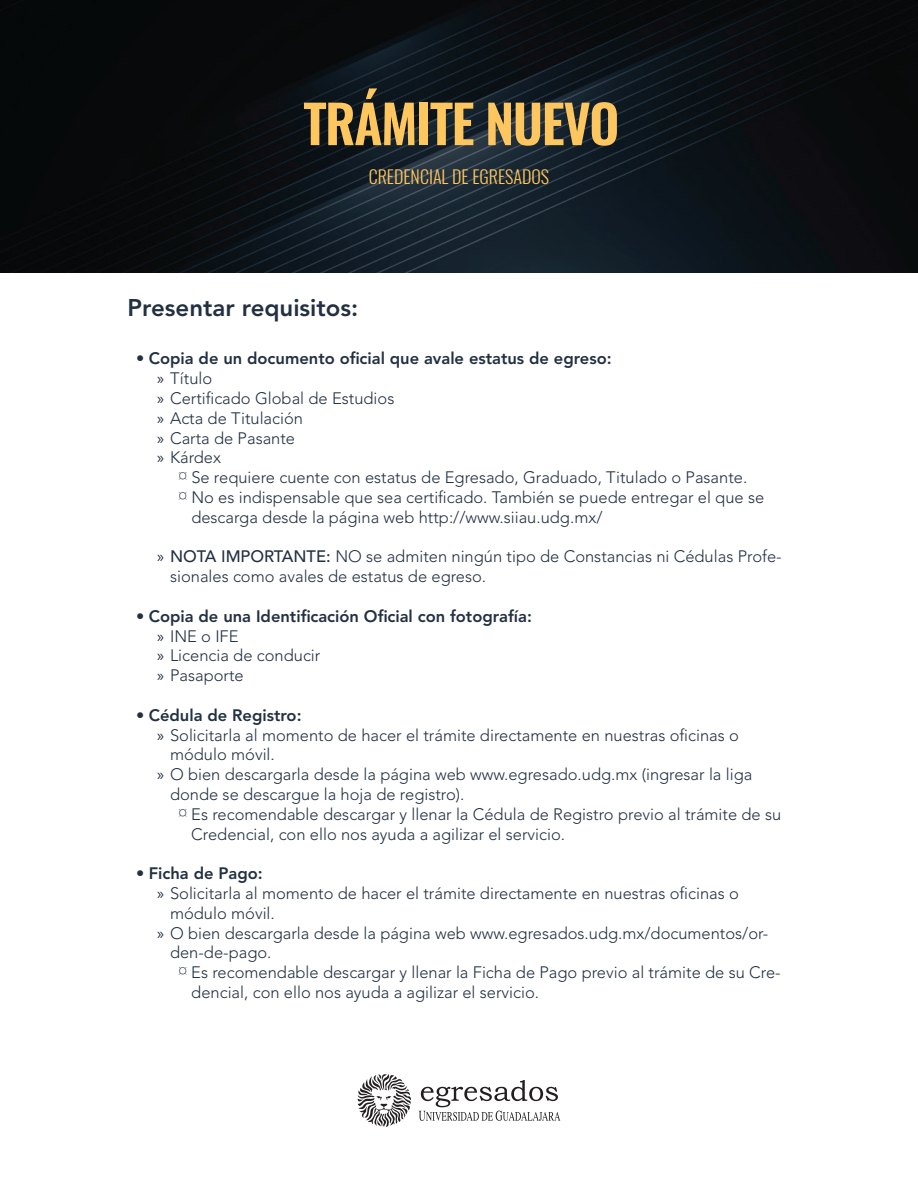
<style>
.page{position:relative;width:918px;height:1188px;background:#fff}
.page>*{position:absolute;margin:0;border:0;box-sizing:border-box;transform-origin:0 0}
.t1{font:600 52.5px "Oswald";letter-spacing:-.025em;color:#fec65e}
.t2{font:800 24px "Avenir LT Std";color:#233042}
.t3{font:300 18px "Oswald";color:#fec65e}
.t4{font:300 16.5px/19.8px "Avenir LT Std";color:#233042}
.t5{font:800 16.5px/19.8px "Avenir LT Std";color:#233042}
.s1{font-weight:800}
.s2{font-family:"Myriad Pro";font-weight:400}
.s3{font-family:"Oswald"}
.s4{font-weight:500}
.s5{font-weight:300}
</style>
<div class="page">
<img style="left:0;top:0;width:918px;height:272px">
<svg style="left:357px;top:1074px;width:54px;height:53px"></svg>
<svg style="left:419px;top:1080px;width:141px;height:41px"></svg>
<h1 class="t1" style="left:304px;top:87px;width:317px">TRÁMITE NUEVO</h1>
<p class="t3" style="left:369px;top:165px;width:182px">CREDENCIAL DE EGRESADOS</p>
<h2 class="t2" style="left:128px;top:293px;width:232px">Presentar requisitos:</h2>
<p class="t4" style="left:157px;top:349px;width:456px;text-indent:-21px"><span class="s1">• Copia de un documento oficial que avale estatus de egreso: </span><span class="s2">»</span> Título<br><span class="s2">»</span> Certificado Global de Estudios<br><span class="s2">»</span> Acta de Titulación<br><span class="s2">»</span> Carta de Pasante<br><span class="s2">»</span> Kárdex</p>
<p class="t4" style="left:179px;top:468px;width:570px"><span class="s3">¤</span> Se requiere cuente con estatus de Egresado, Graduado, Titulado o Pasante.</p>
<p class="t4" style="left:179px;top:487px;width:587px"><span class="s3">¤</span> No es indispensable que sea certificado. También se puede entregar el que se</p>
<p class="t4" style="left:191px;top:507px;width:413px">descarga desde la página web http://www.siiau.udg.mx/</p>
<p class="t4" style="left:170px;top:547px;width:613px;text-indent:-13px"><span class="s2">»</span> <span class="s4">NOTA IMPORTANTE:</span> NO se admiten ningún tipo de Constancias ni Cédulas Profe&shy;sionales como avales de estatus de egreso.</p>
<p class="t5" style="left:157px;top:606px;width:376px;text-indent:-21px">• Copia de una Identificación Oficial con fotografía: <span class="s2">»</span> <span class="s5">INE o IFE<br></span><span class="s2">»</span> <span class="s5">Licencia de conducir<br></span><span class="s2">»</span> <span class="s5">Pasaporte</span></p>
<p class="t5" style="left:136px;top:705px;width:167px">• Cédula de Registro:</p>
<p class="t4" style="left:157px;top:725px;width:583px"><span class="s2">»</span> Solicitarla al momento de hacer el trámite directamente en nuestras oficinas o</p>
<p class="t4" style="left:170px;top:745px;width:106px">módulo móvil.</p>
<p class="t4" style="left:157px;top:765px;width:597px"><span class="s2">»</span> O bien descargarla desde la página web www.egresado.udg.mx (ingresar la liga</p>
<p class="t4" style="left:170px;top:784px;width:296px">donde se descargue la hoja de registro).</p>
<p class="t4" style="left:179px;top:804px;width:604px"><span class="s3">¤</span> Es recomendable descargar y llenar la Cédula de Registro previo al trámite de su</p>
<p class="t4" style="left:191px;top:824px;width:375px">Credencial, con ello nos ayuda a agilizar el servicio.</p>
<p class="t5" style="left:136px;top:864px;width:128px">• Ficha de Pago:</p>
<p class="t4" style="left:157px;top:883px;width:583px"><span class="s2">»</span> Solicitarla al momento de hacer el trámite directamente en nuestras oficinas o</p>
<p class="t4" style="left:170px;top:903px;width:106px">módulo móvil.</p>
<p class="t4" style="left:157px;top:923px;width:613px"><span class="s2">»</span> O bien descargarla desde la página web www.egresados.udg.mx/documentos/or-</p>
<p class="t4" style="left:170px;top:943px;width:103px">den-de-pago.</p>
<p class="t4" style="left:179px;top:963px;width:604px"><span class="s3">¤</span> Es recomendable descargar y llenar la Ficha de Pago previo al trámite de su Cre-</p>
<p class="t4" style="left:191px;top:982px;width:349px">dencial, con ello nos ayuda a agilizar el servicio.</p>
</div>
